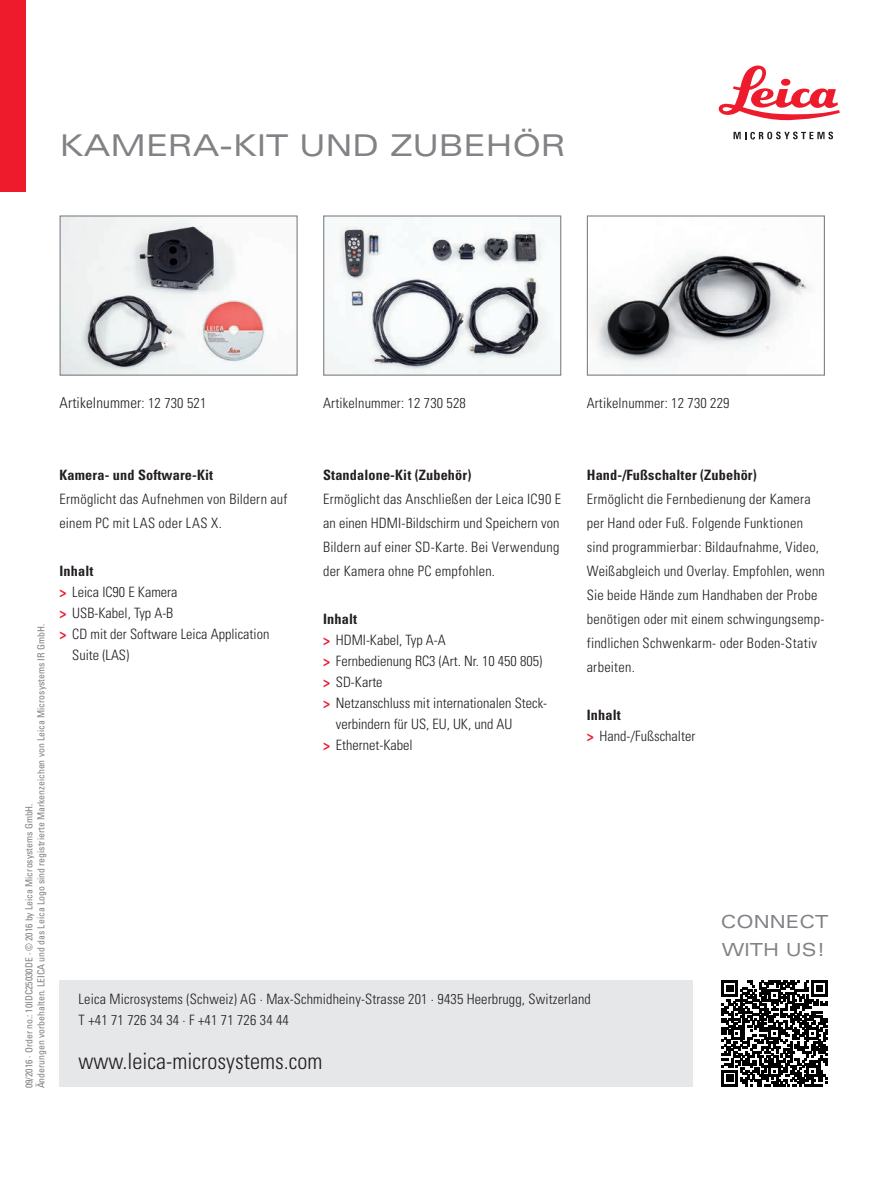
<style>
.page{position:relative;width:893px;height:1191px;background:#fff}
.page>*{position:absolute;margin:0;border:0;box-sizing:border-box;transform-origin:0 0}
.HL_20pt{font:expanded 30px "Univers LT Std";color:#808285}
.Web{font:300 condensed 22.5px "Univers LT Std";color:#231f20}
.HL_12pt{font:expanded 18px "Univers LT Std";color:#808285}
.t1{font:300 condensed 15px "Univers LT Std";letter-spacing:.01em;color:#231f20}
.Benefit_Copy{font:300 condensed 14.25px/24px "Univers LT Std";letter-spacing:.01em;color:#231f20}
.Preconfi_outfits{font:300 condensed 14.25px "Univers LT Std";letter-spacing:.01em;color:#231f20}
.t2{font:700 condensed 14.25px "Univers LT Std";letter-spacing:.01em;color:#231f20}
.Copyright{font:condensed 9.75px "Univers LT Std";color:#808285}
.s1{font-size:14.25px}
.s2{font-weight:700;color:#ee1b2d}
</style>
<div class="page">
<div style="left:0;top:0;width:26px;height:191px;background:#ee1b2d"></div>
<svg style="left:721px;top:980px;width:107px;height:106px"></svg>
<svg style="left:719px;top:65px;width:121px;height:55px"></svg>
<svg style="left:733px;top:132px;width:100px;height:7px"></svg>
<div style="left:60px;top:980px;width:633px;height:106px;background:#e6e7e9"></div>
<svg style="left:59px;top:215px;width:239px;height:161px"></svg>
<svg style="left:323px;top:215px;width:239px;height:161px"></svg>
<svg style="left:586px;top:215px;width:239px;height:161px"></svg>
<p class="HL_20pt" style="left:60px;top:128px;width:508px">KAMERA-KIT UND ZUBEHÖR</p>
<p class="t1" style="left:60px;top:393px;width:148px">Artikelnummer<span class="s1">: 12 730 521</span></p>
<p class="Benefit_Copy" style="left:323px;top:391px;width:144px">Artikelnummer: 12 730 528</p>
<p class="Benefit_Copy" style="left:587px;top:391px;width:144px">Artikelnummer: 12 730 229</p>
<p class="Copyright" style="left:35px;top:1088px;width:466px;rotate:-90deg">Änderungen vorbehalten. LEICA und das Leica Logo sind registrierte Markenzeichen von Leica Microsystems IR GmbH.</p>
<p class="Copyright" style="left:23px;top:1088px;width:286px;rotate:-90deg">09/2016 · Order no.: 10IDC25030DE · © 2016 by Leica Microsystems GmbH.</p>
<p class="t2" style="left:60px;top:466px;width:155px">Kamera- und Software-Kit</p>
<p class="Benefit_Copy" style="left:60px;top:487px;width:230px">Ermöglicht das Aufnehmen von Bildern auf einem PC mit LAS oder LAS X.</p>
<p class="t2" style="left:60px;top:562px;width:35px">Inhalt</p>
<p class="Benefit_Copy" style="left:60px;top:580px;width:119px"><span class="s2">&gt;</span> Leica IC90 E Kamera</p>
<p class="Benefit_Copy" style="left:60px;top:601px;width:115px"><span class="s2">&gt;</span> USB-Kabel, Typ A-B</p>
<p class="Benefit_Copy" style="left:72px;top:623px;width:199px;line-height:21px;text-indent:-13px"><span class="s2">&gt;</span> CD mit der Software Leica Application<br>Suite (LAS)</p>
<p class="t2" style="left:323px;top:466px;width:150px">Standalone-Kit (Zubehör)</p>
<p class="Benefit_Copy" style="left:323px;top:487px;width:240px">Ermöglicht das Anschließen der Leica IC90 E an einen HDMI-Bildschirm und Speichern von Bildern auf einer SD-Karte. Bei Verwendung der Kamera ohne PC empfohlen.</p>
<p class="t2" style="left:323px;top:610px;width:35px">Inhalt</p>
<p class="Benefit_Copy" style="left:323px;top:628px;width:124px"><span class="s2">&gt;</span> HDMI-Kabel, Typ A-A</p>
<p class="Benefit_Copy" style="left:323px;top:649px;width:221px"><span class="s2">&gt;</span> Fernbedienung RC3 (Art. Nr. 10 450 805)</p>
<p class="Benefit_Copy" style="left:323px;top:670px;width:61px"><span class="s2">&gt;</span> SD-Karte</p>
<p class="Benefit_Copy" style="left:336px;top:692px;width:213px;line-height:21px;text-indent:-13px"><span class="s2">&gt;</span> Netzanschluss mit internationalen Steck&shy;verbindern für US, EU, UK, und AU</p>
<p class="Benefit_Copy" style="left:323px;top:733px;width:91px"><span class="s2">&gt;</span> Ethernet-Kabel</p>
<p class="t2" style="left:587px;top:466px;width:171px">Hand-/Fußschalter (Zubehör)</p>
<p class="Benefit_Copy" style="left:587px;top:487px;width:240px">Ermöglicht die Fernbedienung der Kamera per Hand oder Fuß. Folgende Funktionen sind programmierbar: Bildaufnahme, Video, Weißabgleich und Overlay. Empfohlen, wenn Sie beide Hände zum Handhaben der Probe benötigen oder mit einem schwingungsemp&shy;findlichen Schwenkarm- oder Boden-Stativ arbeiten.</p>
<p class="t2" style="left:587px;top:706px;width:35px">Inhalt</p>
<p class="Benefit_Copy" style="left:587px;top:724px;width:110px"><span class="s2">&gt;</span> Hand-/Fußschalter</p>
<p class="HL_12pt" style="left:720px;top:911px;width:109px">CONNECT</p>
<p class="HL_12pt" style="left:722px;top:938px;width:105px">WITH US!</p>
<p class="Preconfi_outfits" style="left:79px;top:990px;width:514px">Leica Microsystems (Schweiz) AG · Max-Schmidheiny-Strasse 201 · 9435 Heerbrugg, Switzerland</p>
<p class="Preconfi_outfits" style="left:79px;top:1011px;width:212px">T +41 71 726 34 34 · F +41 71 726 34 44</p>
<p class="Web" style="left:79px;top:1047px;width:245px">www.leica-microsystems.com</p>
</div>
